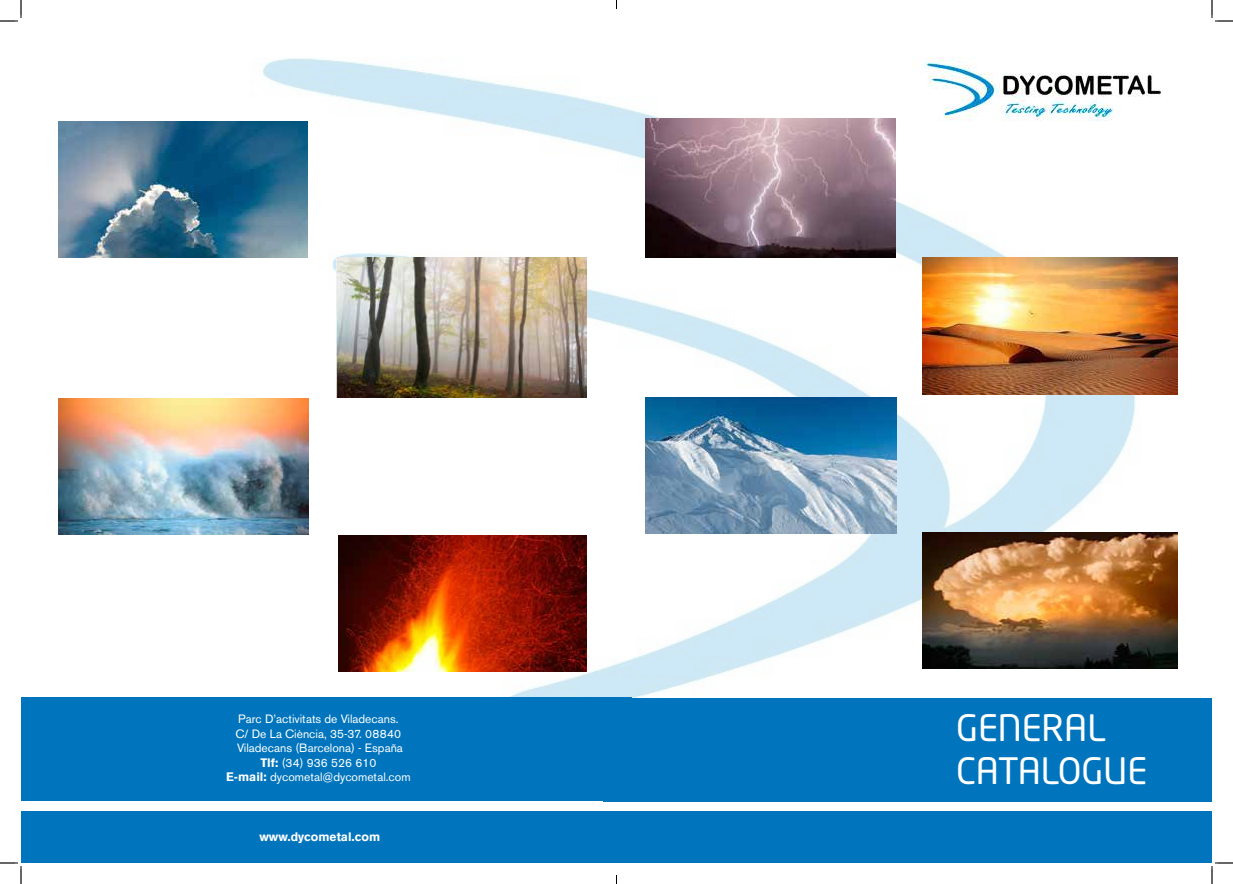
<style>
.page{position:relative;width:1233px;height:884px;background:#fff}
.page>*{position:absolute;margin:0;border:0;box-sizing:border-box;transform-origin:0 0}
.t1{font:36px/43.2px "Neo Tech Std";color:#fff}
.t2{font:12px/14.4px "Akzidenz Grotesk BE";color:#fff;text-align:center}
.t3{font:900 12px "Akzidenz Grotesk";color:#fff}
.s1{font-family:"Akzidenz Grotesk";font-weight:900}
</style>
<div class="page">
<img style="left:78px;top:58px;width:1134px;height:754px">
<img style="left:913px;top:57px;width:261px;height:65px">
<div style="left:604px;top:698px;width:608px;height:103px;background:#0075bd"></div>
<div style="left:604px;top:812px;width:608px;height:51px;background:#0075bd"></div>
<img style="left:645px;top:119px;width:250px;height:138px">
<img style="left:922px;top:257px;width:255px;height:137px">
<img style="left:645px;top:397px;width:251px;height:136px">
<img style="left:922px;top:533px;width:255px;height:136px">
<div style="left:21px;top:697px;width:610px;height:104px;background:#0075bd"></div>
<div style="left:21px;top:811px;width:611px;height:52px;background:#0075bd"></div>
<img style="left:337px;top:258px;width:249px;height:140px">
<img style="left:59px;top:398px;width:250px;height:136px">
<img style="left:338px;top:535px;width:248px;height:136px">
<img style="left:58px;top:121px;width:249px;height:136px">
<svg style="left:0;top:0;width:22px;height:22px"></svg>
<svg style="left:0;top:862px;width:22px;height:22px"></svg>
<svg style="left:1211px;top:0;width:22px;height:22px"></svg>
<svg style="left:1211px;top:862px;width:22px;height:22px"></svg>
<p class="t2" style="left:226px;top:712px;width:186px">Parc D’activitats de Viladecans.<br>C/ De La Ciència, 35-37. 08840<br>Viladecans (Barcelona) - España<br><span class="s1">Tlf:</span> (34) 936 526 610<br><span class="s1">E-mail:</span> dycometal@dycometal.com</p>
<p class="t3" style="left:259px;top:829px;width:122px">www.dycometal.com</p>
<h1 class="t1" style="left:956px;top:706px;width:193px">GENERAL<br>CATALOGUE</h1>
</div>
